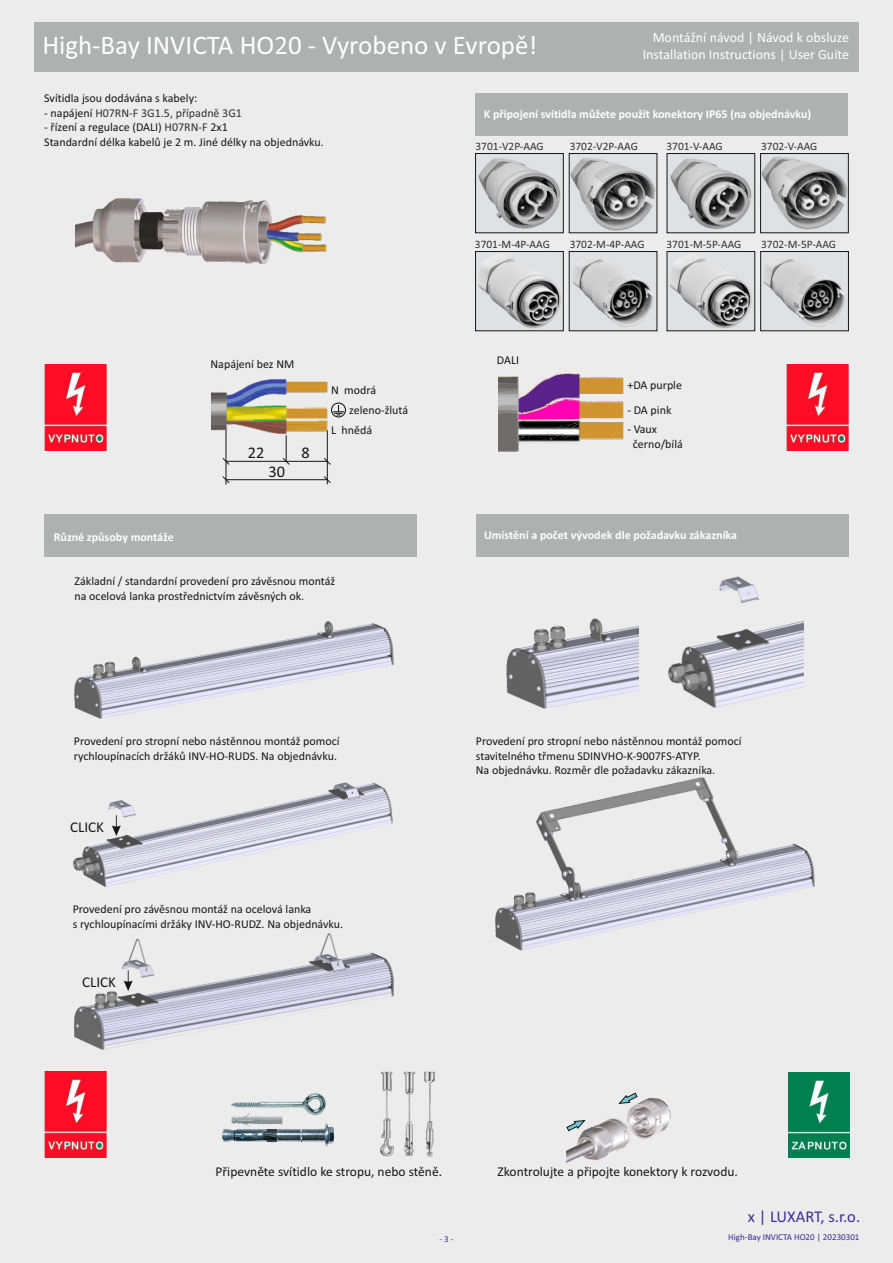
<style>
.page{position:relative;width:893px;height:1263px;background:#ececec}
.page>*{position:absolute;margin:0;border:0;box-sizing:border-box;transform-origin:0 0}
.t1{font:27px "Calibri";color:#fff}
.t2{font:16.5px "Calibri";color:#3d2d97}
.t3{font:16.35px "Calibri";color:#151616}
.t4{font:15px "Calibri";color:#151616}
.t5{font:13.95px/17.1px "Calibri";color:#fff;text-align:right}
.t6{font:13.5px "Calibri";color:#151616}
.t7{font:12px/14.7px "Calibri";color:#151616}
.t8{font:700 12px "Calibri";color:#fff}
.t9{font:12px "Calibri";color:#313130}
.t10{font:11.4px "Calibri";color:#313130}
.t11{font:9px "Calibri";color:#3c2b99}
.s1{color:#151616}
.s2{color:#313130}
</style>
<div class="page">
<div style="left:34px;top:22px;width:825px;height:50px;background:#afb0b0"></div>
<img style="left:380px;top:1071px;width:55px;height:86px">
<img style="left:75px;top:933px;width:319px;height:117px">
<img style="left:75px;top:621px;width:319px;height:98px">
<img style="left:73px;top:782px;width:319px;height:104px">
<img style="left:495px;top:777px;width:319px;height:173px">
<div style="left:45px;top:515px;width:372px;height:42px;background:#afb0b0"></div>
<img style="left:669px;top:155px;width:84px;height:76px">
<div style="left:667px;top:153px;width:88px;height:80px;border:1px solid #151616"></div>
<img style="left:477px;top:253px;width:85px;height:76px">
<div style="left:475px;top:251px;width:89px;height:80px;border:1px solid #151616"></div>
<img style="left:477px;top:155px;width:85px;height:76px">
<div style="left:475px;top:153px;width:89px;height:80px;border:1px solid #151616"></div>
<img style="left:669px;top:253px;width:84px;height:76px">
<div style="left:667px;top:251px;width:88px;height:80px;border:1px solid #151616"></div>
<img style="left:762px;top:155px;width:85px;height:76px">
<div style="left:760px;top:153px;width:89px;height:80px;border:1px solid #151616"></div>
<img style="left:571px;top:253px;width:84px;height:76px">
<img style="left:762px;top:253px;width:85px;height:76px">
<div style="left:760px;top:251px;width:89px;height:80px;border:1px solid #151616"></div>
<img style="left:571px;top:155px;width:84px;height:76px">
<div style="left:569px;top:153px;width:88px;height:80px;border:1px solid #151616"></div>
<div style="left:476px;top:94px;width:372px;height:42px;background:#afb0b0"></div>
<img style="left:506px;top:618px;width:133px;height:90px">
<img style="left:668px;top:576px;width:135px;height:131px">
<div style="left:476px;top:515px;width:373px;height:42px;background:#afb0b0"></div>
<img style="left:222px;top:1123px;width:112px;height:23px">
<img style="left:231px;top:1093px;width:95px;height:34px">
<img style="left:789px;top:1072px;width:60px;height:85px">
<img style="left:567px;top:1098px;width:104px;height:64px">
<svg style="left:618px;top:1093px;width:19px;height:11px"></svg>
<svg style="left:566px;top:1120px;width:19px;height:11px"></svg>
<svg style="left:112px;top:815px;width:9px;height:21px"></svg>
<img style="left:76px;top:198px;width:251px;height:66px">
<svg style="left:124px;top:970px;width:9px;height:21px"></svg>
<hr style="left:226px;top:430px;width:1px;height:55px;background:#151616">
<hr style="left:327px;top:430px;width:1px;height:54px;background:#151616">
<hr style="left:226px;top:479px;width:101px;height:1px;background:#151616">
<hr style="left:226px;top:461px;width:101px;height:1px;background:#151616">
<svg style="left:324px;top:476px;width:7px;height:7px"></svg>
<svg style="left:222px;top:458px;width:8px;height:7px"></svg>
<svg style="left:222px;top:476px;width:8px;height:7px"></svg>
<svg style="left:282px;top:435px;width:8px;height:30px"></svg>
<svg style="left:324px;top:458px;width:7px;height:7px"></svg>
<img style="left:211px;top:379px;width:117px;height:55px">
<div style="left:331px;top:402px;width:15px;height:15px;border:1px solid #151616;border-radius:50%"></div>
<svg style="left:333px;top:405px;width:11px;height:10px"></svg>
<img style="left:45px;top:364px;width:61px;height:86px">
<img style="left:45px;top:1072px;width:61px;height:86px">
<img style="left:498px;top:373px;width:125px;height:79px">
<img style="left:787px;top:364px;width:61px;height:86px">
<h1 class="t1" style="left:42px;top:34px;width:496px">High-Bay INVICTA HO20 - Vyrobeno v Evropě!</h1>
<p class="t5" style="left:643px;top:30px;width:208px">Montážní návod | Návod k obsluze<br>Installation Instructions | User Guite</p>
<p class="t7" style="left:44px;top:92px;width:155px">Svítidla jsou dodávána s kabely:</p>
<p class="t9" style="left:44px;top:108px;width:199px"><span class="s1">- napájení</span> H07RN-F 3G1.5, případně 3G1</p>
<p class="t7" style="left:44px;top:121px;width:281px">- řízení a regulace (DALI) <span class="s2">H07RN-F</span> 2x1<br>Standardní délka kabelů je 2 m. Jiné délky na objednávku.</p>
<p class="t8" style="left:54px;top:532px;width:121px">Různé způsoby montáže</p>
<p class="t7" style="left:211px;top:358px;width:85px">Napájení bez NM</p>
<h3 class="t3" style="left:248px;top:446px;width:18px">22</h3>
<h3 class="t3" style="left:302px;top:446px;width:10px">8</h3>
<h3 class="t3" style="left:268px;top:465px;width:18px">30</h3>
<p class="t7" style="left:331px;top:383px;width:47px">N modrá</p>
<p class="t7" style="left:349px;top:404px;width:60px">zeleno-žlutá</p>
<p class="t7" style="left:331px;top:424px;width:43px">L hnědá</p>
<p class="t7" style="left:75px;top:575px;width:262px">Základní / standardní provedení pro závěsnou montáž na ocelová lanka prostřednictvím závěsných ok.</p>
<p class="t8" style="left:484px;top:109px;width:329px">K připojení svítidla můžete použít konektory IP65 (na objednávku)</p>
<p class="t10" style="left:476px;top:142px;width:70px">3701-V2P-AAG</p>
<p class="t10" style="left:570px;top:142px;width:70px">3702-V2P-AAG</p>
<p class="t10" style="left:666px;top:141px;width:58px">3701-V-AAG</p>
<p class="t10" style="left:761px;top:141px;width:58px">3702-V-AAG</p>
<p class="t10" style="left:475px;top:239px;width:76px">3701-M-4P-AAG</p>
<p class="t10" style="left:666px;top:239px;width:76px">3701-M-5P-AAG</p>
<p class="t10" style="left:570px;top:239px;width:76px">3702-M-4P-AAG</p>
<p class="t10" style="left:761px;top:239px;width:76px">3702-M-5P-AAG</p>
<p class="t7" style="left:497px;top:354px;width:24px">DALI</p>
<p class="t7" style="left:627px;top:379px;width:56px">+DA purple</p>
<p class="t7" style="left:627px;top:403px;width:46px">- DA pink</p>
<p class="t7" style="left:633px;top:423px;width:52px;text-indent:-5px">- Vaux černo/bílá</p>
<p class="t8" style="left:484px;top:530px;width:255px">Umístění a počet vývodek dle požadavku zákazníka</p>
<p class="t7" style="left:74px;top:735px;width:267px">Provedení pro stropní nebo nástěnnou montáž pomocí rychloupínacích držáků INV-HO-RUDS. Na objednávku.</p>
<p class="t7" style="left:476px;top:734px;width:267px">Provedení pro stropní nebo nástěnnou montáž pomocí stavitelného třmenu SDINVHO-K-9007FS-ATYP.<br>Na objednávku. Rozměr dle požadavku zákazníka.</p>
<p class="t4" style="left:70px;top:821px;width:35px">CLICK</p>
<p class="t7" style="left:73px;top:903px;width:272px">Provedení pro závěsnou montáž na ocelová lanka<br>s rychloupínacími držáky INV-HO-RUDZ. Na objednávku.</p>
<p class="t4" style="left:82px;top:976px;width:35px">CLICK</p>
<p class="t6" style="left:216px;top:1166px;width:228px">Připevněte svítidlo ke stropu, nebo stěně.</p>
<p class="t6" style="left:498px;top:1165px;width:242px">Zkontrolujte a připojte konektory k rozvodu.</p>
<h2 class="t2" style="left:748px;top:1210px;width:114px">x | LUXART, s.r.o.</h2>
<p class="t11" style="left:439px;top:1235px;width:16px">- 3 -</p>
<p class="t11" style="left:728px;top:1233px;width:133px">High-Bay INVICTA HO20 | 20230301</p>
</div>
